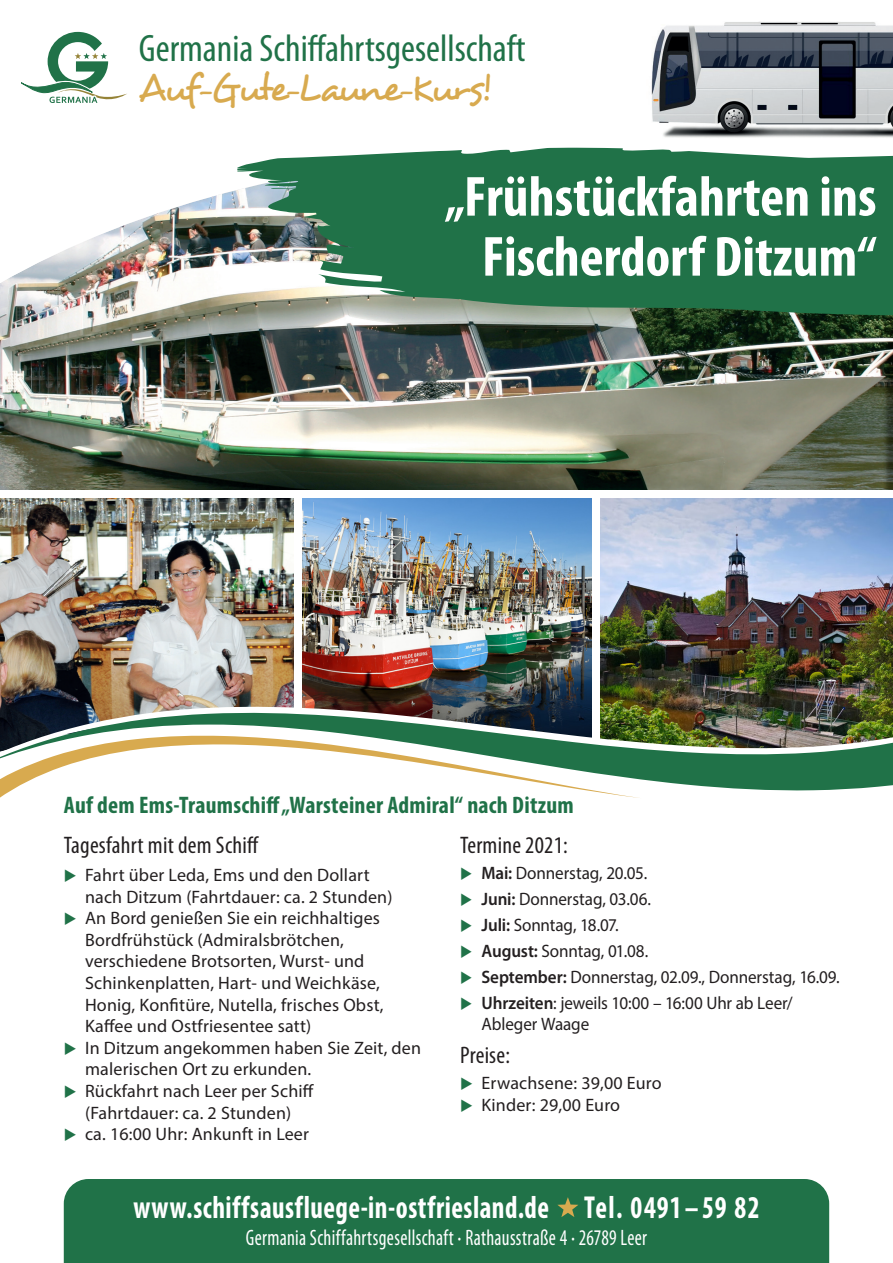
<style>
.page{position:relative;width:893px;height:1263px;background:#fff}
.page>*{position:absolute;margin:0;border:0;box-sizing:border-box;transform-origin:0 0}
.t1{font:700 condensed 57px "Myriad Pro";color:#fff}
.t2{font:condensed 38.4px "Myriad Pro";color:#207248}
.t3{font:38.4px "Desyrel";letter-spacing:-.05em;color:#d8aa4f}
.t4{font:700 condensed 31.8px "Myriad Pro";letter-spacing:.02em;color:#fff;scale:.87 1}
.t5{font:700 condensed 24px "Myriad Pro";letter-spacing:.01em;color:#207248}
.t6{font:condensed 24px "Myriad Pro";letter-spacing:.01em;color:#231f20}
.t7{font:condensed 22.35px "Myriad Pro";letter-spacing:.015em;color:#fff;scale:.87 1}
.t8{font:18px/21.6px "Myriad Pro";letter-spacing:.01em;color:#231f20}
.t9{font:18px "Myriad Pro";letter-spacing:.01em;color:#231f20;scale:.95 1}
.t10{font:18px/21.6px "Myriad Pro";letter-spacing:-.01em;color:#231f20;scale:.95 1}
.s1{font-weight:600}
.s2{font-stretch:normal}
</style>
<div class="page">
<img style="left:0;top:190px;width:893px;height:300px">
<img style="left:0;top:498px;width:294px;height:208px">
<svg style="left:306px;top:236px;width:587px;height:98px;background:#447859"></svg>
<div style="left:625px;top:236px;width:268px;height:15px;background:#207248"></div>
<svg style="left:237px;top:147px;width:656px;height:89px;background:#3d825f"></svg>
<div style="left:356px;top:192px;width:134px;height:49px;background:#207248"></div>
<div style="left:876px;top:192px;width:17px;height:49px;background:#207248"></div>
<img style="left:651px;top:21px;width:242px;height:117px">
<svg style="left:21px;top:32px;width:106px;height:71px"></svg>
<img style="left:600px;top:498px;width:293px;height:208px">
<img style="left:302px;top:498px;width:290px;height:208px">
<img style="left:0;top:706px;width:893px;height:6px">
<img style="left:0;top:712px;width:893px;height:79px">
<svg style="left:0;top:719px;width:646px;height:79px"></svg>
<div style="left:470px;top:216px;width:155px;height:67px;background:#207248"></div>
<div style="left:404px;top:230px;width:86px;height:29px;background:#207248"></div>
<div style="left:64px;top:1179px;width:765px;height:84px;background:#207248"></div>
<svg style="left:557px;top:1197px;width:21px;height:20px"></svg>
<p class="t2" style="left:139px;top:25px;width:388px">Germania Schiffahrtsgesellschaft</p>
<p class="t3" style="left:139px;top:64px;width:353px">Auf-Gute-Laune-Kurs!</p>
<p class="t1" style="left:445px;top:161px;width:433px">„Frühstückfahrten ins</p>
<p class="t1" style="left:482px;top:221px;width:396px">Fischerdorf Ditzum“</p>
<p class="t5" style="left:64px;top:790px;width:511px">Auf dem Ems-Traumschiff „Warsteiner Admiral“ nach Ditzum</p>
<p class="t6" style="left:64px;top:831px;width:197px">Tagesfahrt mit dem Schiff</p>
<p class="t8" style="left:85px;top:864px;width:309px">Fahrt über Leda, Ems und den Dollart nach Ditzum (Fahrtdauer: ca. 2 Stunden)</p>
<p class="t8" style="left:85px;top:907px;width:300px">An Bord genießen Sie ein reichhaltiges Bordfrühstück (Admiralsbrötchen, verschiedene Brotsorten, Wurst- und Schinkenplatten, Hart- und Weichkäse, Honig, Konfitüre, Nutella, frisches Obst, Kaffee und Ostfriesentee satt)</p>
<p class="t8" style="left:85px;top:1037px;width:338px">In Ditzum angekommen haben Sie Zeit, den malerischen Ort zu erkunden.</p>
<p class="t8" style="left:85px;top:1080px;width:231px">Rückfahrt nach Leer per Schiff (Fahrtdauer: ca. 2 Stunden)</p>
<p class="t8" style="left:85px;top:1123px;width:225px">ca. 16:00 Uhr: Ankunft in Leer</p>
<p class="t6" style="left:460px;top:831px;width:109px">Termine 2021:</p>
<p class="t9" style="left:481px;top:862px;width:176px"><span class="s1">Mai:</span> Donnerstag, 20.05.</p>
<p class="t9" style="left:481px;top:888px;width:180px"><span class="s1">Juni:</span> Donnerstag, 03.06.</p>
<p class="t10" style="left:481px;top:914px;width:146px"><span class="s1">Juli:</span> Sonntag, 18.07.</p>
<p class="t9" style="left:481px;top:940px;width:177px"><span class="s1">August:</span> Sonntag, 01.08.</p>
<p class="t9" style="left:481px;top:965px;width:378px"><span class="s1">September:</span> Donnerstag, 02.09., Donnerstag, 16.09.</p>
<p class="t10" style="left:481px;top:991px;width:329px"><span class="s1">Uhrzeiten</span>: jeweils 10:00 – 16:00 Uhr ab Leer/<br>Ableger Waage</p>
<p class="t6" style="left:460px;top:1041px;width:51px">Preise:</p>
<p class="t8" style="left:481px;top:1072px;width:182px">Erwachsene: 39,00 Euro</p>
<p class="t8" style="left:481px;top:1093px;width:140px">Kinder: 29,00 Euro</p>
<p class="t4" style="left:133px;top:1187px;width:721px">www.schiffsausfluege-in-ostfriesland.de Tel. 0491–59 82</p>
<p class="t7" style="left:246px;top:1224px;width:463px">Germania Schiffahrtsgesellschaft <span class="s2">∙</span> Rathausstraße 4 <span class="s2">∙</span> 26789 Leer</p>
</div>
